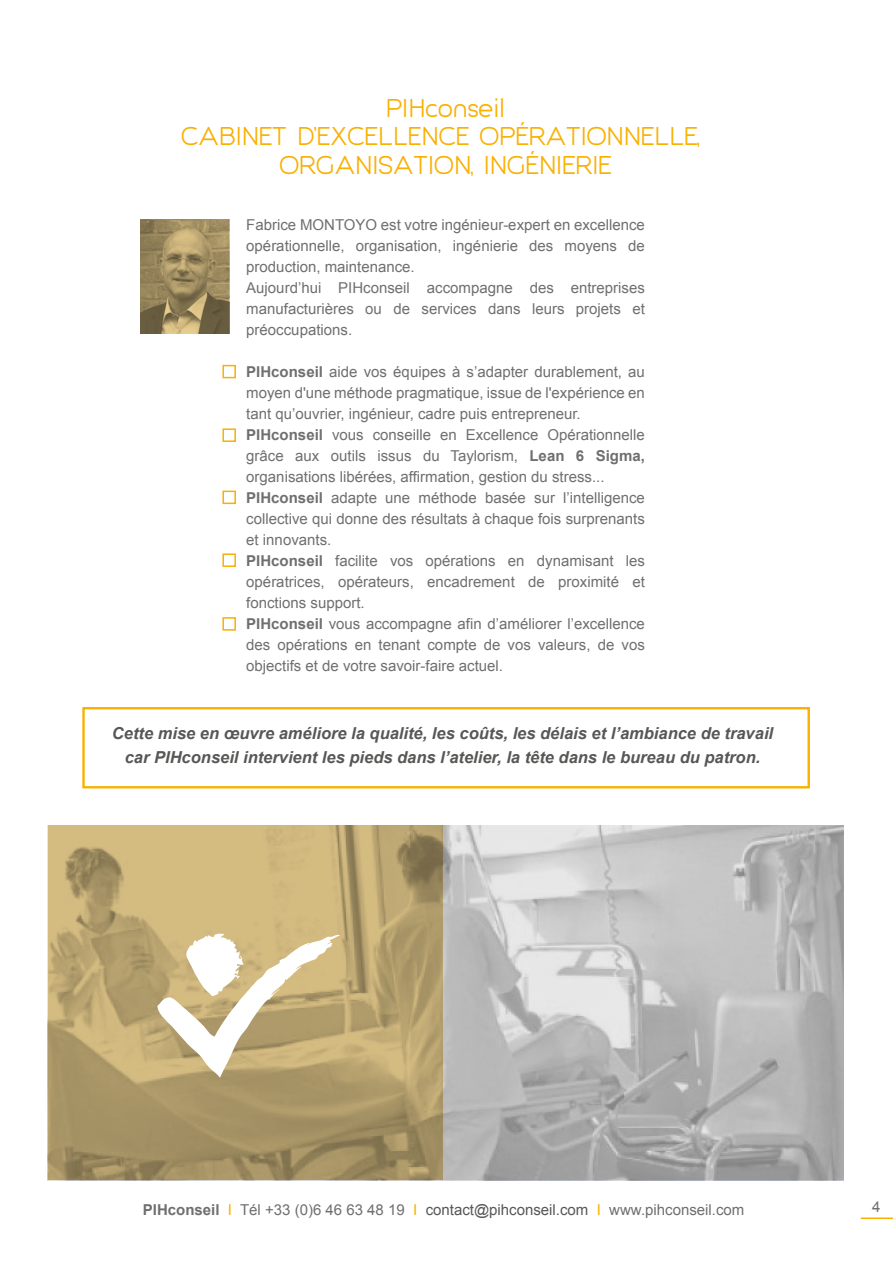
<style>
.page{position:relative;width:893px;height:1263px;background:#fff}
.page>*{position:absolute;margin:0;border:0;box-sizing:border-box;transform-origin:0 0}
.t1{font:24px/28.8px "Giorgio";color:#f9b000;text-align:center}
.t2{font:italic 700 16.5px/24.6px "Arial";color:#575756;text-align:center}
.t3{font:15px/21px "Arial";color:#706f6f}
.s1{font-weight:700}
.s2{color:#f9b000}
.s3{color:#575756}
</style>
<div class="page">
<div style="left:222px;top:428px;width:14px;height:14px;border:2px solid #f9b000"></div>
<div style="left:222px;top:365px;width:14px;height:13px;border:2px solid #f9b000"></div>
<div style="left:222px;top:491px;width:14px;height:13px;border:2px solid #f9b000"></div>
<div style="left:222px;top:553px;width:14px;height:14px;border:2px solid #f9b000"></div>
<div style="left:222px;top:617px;width:14px;height:14px;border:2px solid #f9b000"></div>
<div style="left:82px;top:707px;width:728px;height:81px;border:2px solid #f9b000"></div>
<svg style="left:47px;top:825px;width:796px;height:355px;background:#bbb"></svg>
<svg style="left:48px;top:825px;width:394px;height:355px;background:#b6a16e"></svg>
<svg style="left:157px;top:933px;width:183px;height:144px"></svg>
<svg style="left:140px;top:219px;width:89px;height:114px;background:#98875d"></svg>
<hr style="left:861px;top:1217px;width:32px;height:2px;background:#f9b000">
<h1 class="t1" style="left:181px;top:95px;width:520px">PIHconseil<br>CABINET D’EXCELLENCE OPÉRATIONNELLE,<br>ORGANISATION, INGÉNIERIE</h1>
<p class="t3" style="left:246px;top:214px;width:400px">Fabrice MONTOYO est votre ingénieur-expert en excellence opérationnelle, organisation, ingénierie des moyens de production, maintenance.<br>Aujourd’hui PIHconseil accompagne des entreprises manufacturières ou de services dans leurs projets et préoccupations.</p>
<p class="t3" style="left:246px;top:361px;width:400px"><span class="s1">PIHconseil</span> aide vos équipes à s’adapter durablement, au moyen d'une méthode pragmatique, issue de l'expérience en tant qu’ouvrier, ingénieur, cadre puis entrepreneur.<br><span class="s1">PIHconseil</span> vous conseille en Excellence Opérationnelle grâce aux outils issus du Taylorism, <span class="s1">Lean 6 Sigma, </span>organisations libérées, affirmation, gestion du stress...<br><span class="s1">PIHconseil</span> adapte une méthode basée sur l’intelligence collective qui donne des résultats à chaque fois surprenants et innovants.<br><span class="s1">PIHconseil</span> facilite vos opérations en dynamisant les opératrices, opérateurs, encadrement de proximité et fonctions support.<br><span class="s1">PIHconseil</span> vous accompagne afin d’améliorer l’excellence des opérations en tenant compte de vos valeurs, de vos objectifs et de votre savoir-faire actuel.</p>
<p class="t2" style="left:112px;top:721px;width:663px">Cette mise en œuvre améliore la qualité, les coûts, les délais et l’ambiance de travail car PIHconseil intervient les pieds dans l’atelier, la tête dans le bureau du patron.</p>
<p class="t3" style="left:143px;top:1199px;width:603px"><span class="s1">PIHconseil</span> <span class="s2">I</span> Tél +33 (0)6 46 63 48 19 <span class="s2">I</span> <span class="s3">contact@pihconseil.com</span> <span class="s2">I</span> www.pihconseil.com</p>
<p class="t3" style="left:872px;top:1196px;width:10px">4</p>
</div>
